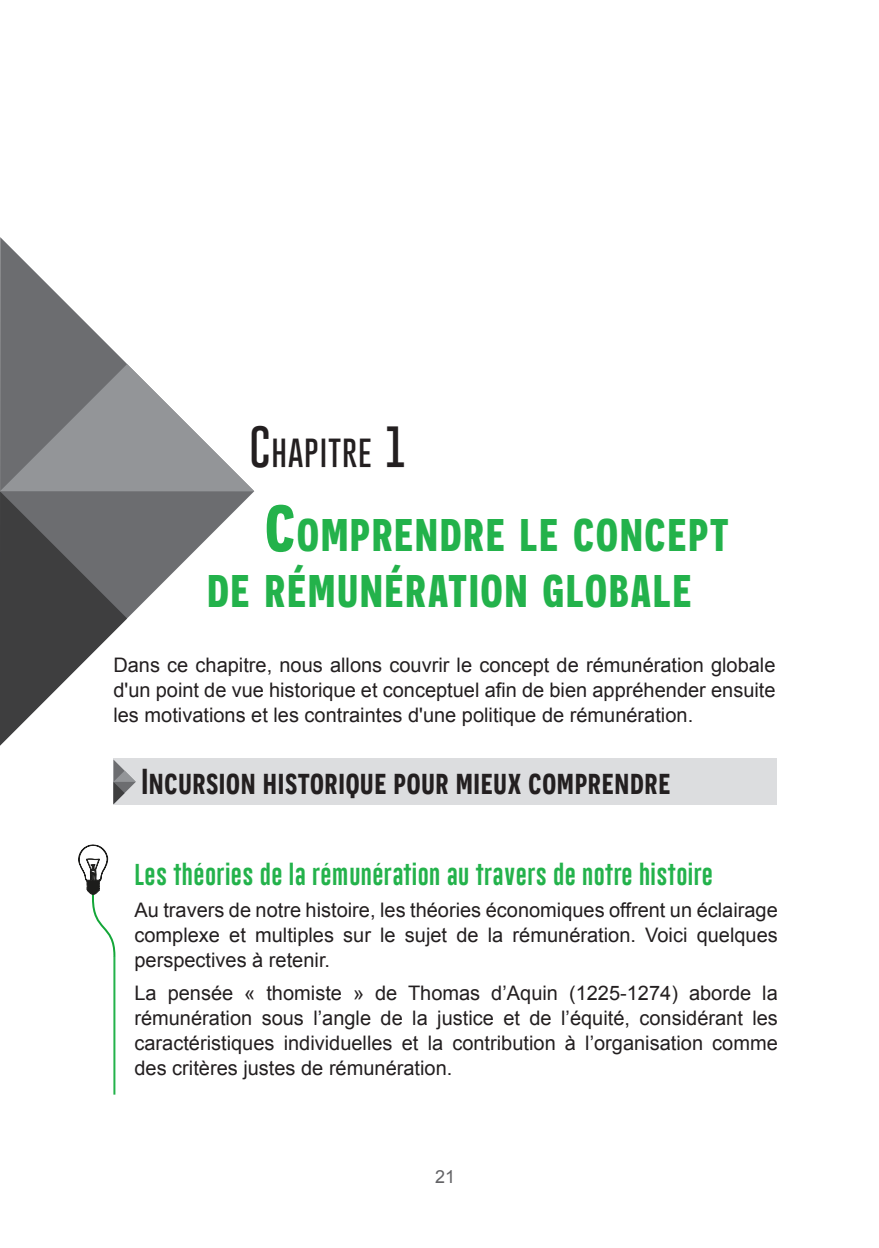
<style>
.page{position:relative;width:879px;height:1248px;background:#fff}
.page>*{position:absolute;margin:0;border:0;box-sizing:border-box;transform-origin:0 0}
._01-Titre_CHAPITRE{font:700 45.6px/56px "Novecentosanscondensed";letter-spacing:.045em;color:#23b24b;scale:1.06 1}
._02-Sous-titre_CHAPITRE{font:600 36px "Novecentosanscondensed";letter-spacing:.02em;color:#231f20}
._00-Numero_CHAPITRE{font:100 29.6px "Gobold";letter-spacing:.03em;color:#231f20;scale:1.04 1}
.Titre_filet_ampoule{font:22px "Gobold Lowplus";letter-spacing:.02em;color:#23b24b}
.Texte_courant_encadré_grisé{font:20px/25px "Arial";color:#231f20;text-align:justify}
.Texte_courant{font:20px/25px "Arial";color:#231f20;text-align:justify}
.t1{font:18px "Arial";color:#636366}
.s1{font-size:42.2px}
.s2{font-size:65.2px}
</style>
<div class="page">
<svg style="left:0;top:237px;width:127px;height:127px"></svg>
<svg style="left:0;top:364px;width:254px;height:381px"></svg>
<div style="left:113px;top:758px;width:664px;height:46px;background:#dcdddf"></div>
<hr style="left:113px;top:844px;width:2px;height:250px;background:#23b24b">
<svg style="left:113px;top:759px;width:23px;height:45px"></svg>
<svg style="left:78px;top:844px;width:38px;height:112px"></svg>
<p class="_00-Numero_CHAPITRE" style="left:249px;top:434px;width:153px"><span class="s1">C</span>HAPITRE <span class="s1">1</span></p>
<p class="_01-Titre_CHAPITRE" style="left:207px;top:506px;width:493px;text-indent:58px"><span class="s2">C</span>OMPRENDRE LE CONCEPT<br>DE RÉMUNÉRATION GLOBALE</p>
<p class="Texte_courant" style="left:113px;top:653px;width:663px">Dans ce chapitre, nous allons couvrir le concept de rémunération globale d'un point de vue historique et conceptuel afin de bien appréhender ensuite les motivations et les contraintes d'une politique de rémunération.</p>
<p class="_02-Sous-titre_CHAPITRE" style="left:141px;top:760px;width:530px">Incursion historique pour mieux comprendre</p>
<p class="Titre_filet_ampoule" style="left:134px;top:859px;width:580px">Les théories de la rémunération au travers de notre histoire</p>
<p class="Texte_courant_encadré_grisé" style="left:134px;top:897px;width:645px">Au travers de notre histoire, les théories économiques offrent un éclairage complexe et multiples sur le sujet de la rémunération. Voici quelques perspectives à retenir.</p>
<p class="Texte_courant_encadré_grisé" style="left:134px;top:980px;width:645px">La pensée « thomiste » de Thomas d’Aquin (1225-1274) aborde la rémunération sous l’angle de la justice et de l’équité, considérant les caractéristiques individuelles et la contribution à l’organisation comme des critères justes de rémunération.</p>
<p class="t1" style="left:435px;top:1165px;width:22px">21</p>
</div>
